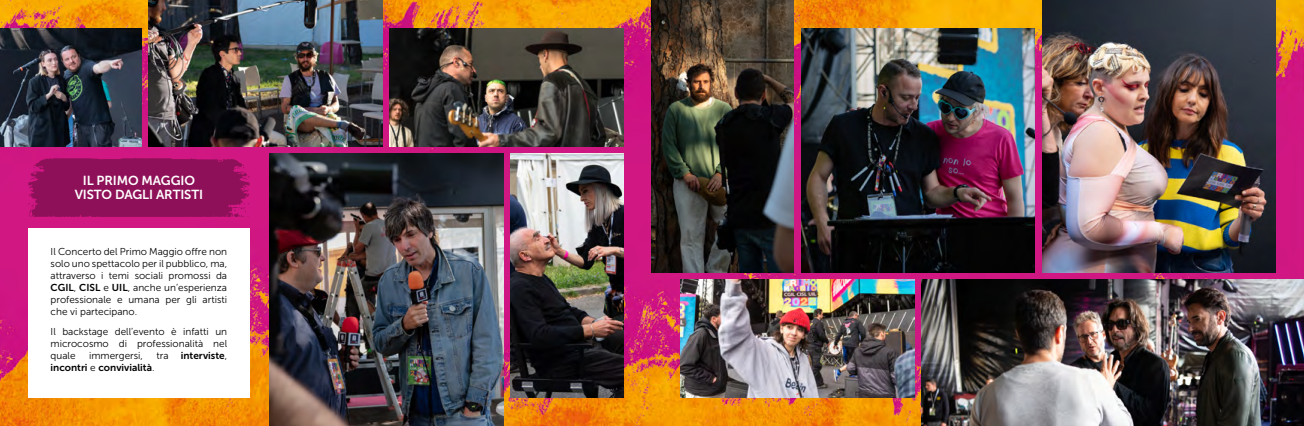
<style>
.page{position:relative;width:1304px;height:426px;background:#fff}
.page>*{position:absolute;margin:0;border:0;box-sizing:border-box;transform-origin:0 0}
.t1{font:13px/14px "Museo Sans 700";letter-spacing:-.01em;color:#fff;text-align:center}
.t2{font:10px/12px "Museo Sans 300";color:#000;text-align:justify}
.t3{font:10px "Museo Sans 700";color:#000}
.s1{font-family:"Museo Sans 700"}
.s2{font-family:"Museo Sans 300"}
</style>
<div class="page">
<img style="left:0;top:0;width:1304px;height:425px">
<div style="left:28px;top:228px;width:221px;height:169px;background:#fff"></div>
<svg style="left:28px;top:158px;width:221px;height:59px;background:#93105b"></svg>
<img style="left:390px;top:28px;width:234px;height:118px">
<img style="left:680px;top:279px;width:234px;height:118px">
<img style="left:922px;top:279px;width:382px;height:146px">
<img style="left:269px;top:154px;width:234px;height:271px">
<img style="left:801px;top:28px;width:234px;height:244px">
<img style="left:652px;top:0;width:142px;height:272px">
<img style="left:149px;top:0;width:234px;height:146px">
<img style="left:1042px;top:0;width:234px;height:272px">
<img style="left:0;top:28px;width:142px;height:118px">
<img style="left:510px;top:154px;width:114px;height:243px">
<h1 class="t1" style="left:75px;top:173px;width:130px">IL PRIMO MAGGIO<br>VISTO DAGLI ARTISTI</h1>
<p class="t2" style="left:51px;top:245px;width:178px">Il Concerto del Primo Maggio offre non solo uno spettacolo per il pubblico, ma, attraverso i temi sociali promossi da <span class="s1">CGIL</span>, <span class="s1">CISL</span> e <span class="s1">UIL</span>, anche un’esperienza professionale e umana per gli artisti che vi partecipano.</p>
<p class="t2" style="left:51px;top:325px;width:178px">Il backstage dell’evento è infatti un microcosmo di professionalità nel quale</p>
<p class="t2" style="left:89px;top:349px;width:55px">immergersi,</p>
<p class="t3" style="left:157px;top:350px;width:72px"><span class="s2">tra</span> interviste<span class="s2">,</span></p>
<p class="t3" style="left:51px;top:362px;width:105px">incontri <span class="s2">e</span> convivialità<span class="s2">.</span></p>
</div>
